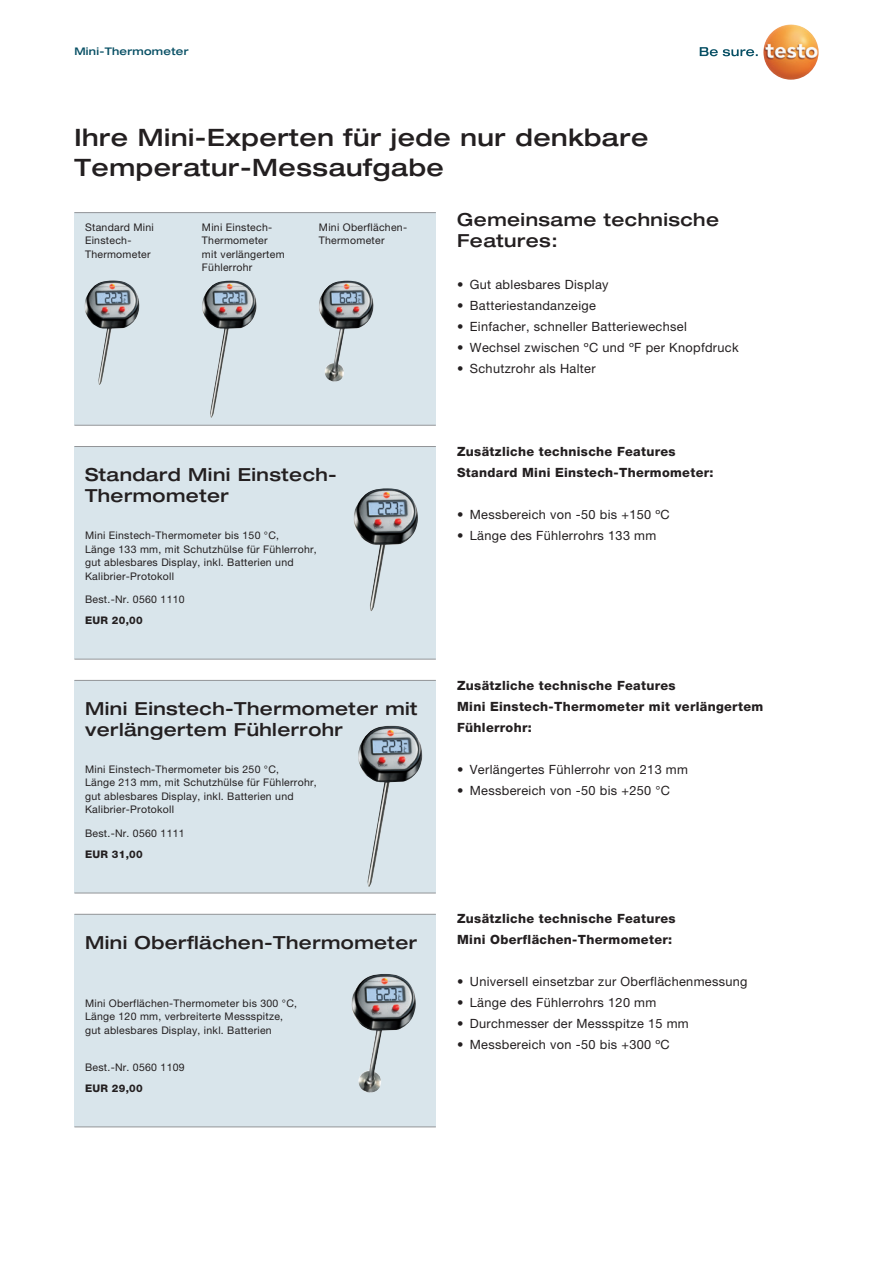
<style>
.page{position:relative;width:893px;height:1263px;background:#fff}
.page>*{position:absolute;margin:0;border:0;box-sizing:border-box;transform-origin:0 0}
.t1{font:500 expanded 24px/30px "Helvetica Neue LTW1 G";letter-spacing:.025em;color:#231f20}
.t2{font:500 expanded 18px/21px "Helvetica Neue LTW1 G";letter-spacing:.025em;color:#231f20}
.t3{font:12.75px "Helvetica Neue LTW1 G";letter-spacing:.025em;color:#231f20}
.t4{font:800 12.75px/21px "Helvetica Neue LTW1 G";letter-spacing:.025em;color:#231f20}
.t5{font:10.5px/13.5px "Helvetica Neue LTW1 G";letter-spacing:.025em;color:#231f20}
.t6{font:800 10.5px "Helvetica Neue LTW1 G";letter-spacing:.025em;color:#231f20}
.t7{font:500 expanded 10.5px "Helvetica Neue LTW1 G";letter-spacing:.025em;color:#074f64}
</style>
<div class="page">
<div style="left:74px;top:446px;width:362px;height:213px;background:#d9e5eb"></div>
<div style="left:74px;top:213px;width:362px;height:212px;background:#d9e5eb"></div>
<div style="left:74px;top:680px;width:362px;height:213px;background:#d9e5eb"></div>
<div style="left:74px;top:914px;width:362px;height:213px;background:#d9e5eb"></div>
<hr style="left:74px;top:446px;width:362px;height:1px;background:#939598">
<hr style="left:74px;top:212px;width:362px;height:1px;background:#939598">
<hr style="left:74px;top:680px;width:362px;height:1px;background:#939598">
<hr style="left:74px;top:914px;width:362px;height:1px;background:#939598">
<hr style="left:74px;top:659px;width:362px;height:1px;background:#939598">
<hr style="left:74px;top:425px;width:362px;height:1px;background:#939598">
<hr style="left:74px;top:893px;width:362px;height:1px;background:#939598">
<hr style="left:74px;top:1126px;width:362px;height:1px;background:#939598">
<img style="left:353px;top:488px;width:65px;height:123px">
<img style="left:358px;top:726px;width:65px;height:161px">
<img style="left:351px;top:974px;width:65px;height:118px">
<img style="left:84px;top:280px;width:56px;height:105px">
<img style="left:202px;top:281px;width:55px;height:137px">
<img style="left:319px;top:281px;width:55px;height:101px">
<svg style="left:700px;top:47px;width:58px;height:9px"></svg>
<img style="left:763px;top:24px;width:56px;height:56px;border-radius:28px">
<p class="t7" style="left:74px;top:44px;width:116px">Mini-Thermometer</p>
<h1 class="t1" style="left:74px;top:121px;width:576px">Ihre Mini-Experten für jede nur denkbare<br>Temperatur-Messaufgabe</h1>
<p class="t5" style="left:85px;top:220px;width:70px">Standard Mini<br>Einstech-<br>Thermometer</p>
<p class="t5" style="left:202px;top:220px;width:84px">Mini Einstech-<br>Thermometer mit verlängertem<br>Fühlerrohr</p>
<p class="t5" style="left:319px;top:220px;width:90px">Mini Oberflächen-<br>Thermometer</p>
<h2 class="t2" style="left:85px;top:464px;width:253px">Standard Mini Einstech-<br>Thermometer</h2>
<p class="t5" style="left:85px;top:528px;width:233px">Mini Einstech-Thermometer bis 150 °C,<br>Länge 133 mm, mit Schutzhülse für Fühlerrohr, gut ablesbares Display, inkl. Batterien und Kalibrier-Protokoll</p>
<p class="t5" style="left:85px;top:592px;width:101px">Best.-Nr. 0560 1110</p>
<p class="t6" style="left:85px;top:614px;width:59px">EUR 20,00</p>
<h2 class="t2" style="left:85px;top:698px;width:334px">Mini Einstech-Thermometer mit verlängertem Fühlerrohr</h2>
<p class="t5" style="left:85px;top:762px;width:233px">Mini Einstech-Thermometer bis 250 °C,<br>Länge 213 mm, mit Schutzhülse für Fühlerrohr, gut ablesbares Display, inkl. Batterien und Kalibrier-Protokoll</p>
<p class="t5" style="left:85px;top:826px;width:101px">Best.-Nr. 0560 1111</p>
<p class="t6" style="left:85px;top:848px;width:59px">EUR 31,00</p>
<h2 class="t2" style="left:85px;top:932px;width:334px">Mini Oberflächen-Thermometer</h2>
<p class="t5" style="left:85px;top:996px;width:214px">Mini Oberflächen-Thermometer bis 300 °C,<br>Länge 120 mm, verbreiterte Messspitze, gut ablesbares Display, inkl. Batterien</p>
<p class="t5" style="left:85px;top:1060px;width:101px">Best.-Nr. 0560 1109</p>
<p class="t6" style="left:85px;top:1082px;width:59px">EUR 29,00</p>
<h2 class="t2" style="left:457px;top:209px;width:263px">Gemeinsame technische<br>Features:</h2>
<p class="t3" style="left:457px;top:277px;width:153px">• Gut ablesbares Display</p>
<p class="t3" style="left:457px;top:298px;width:140px">• Batteriestandanzeige</p>
<p class="t3" style="left:457px;top:319px;width:231px">• Einfacher, schneller Batteriewechsel</p>
<p class="t3" style="left:457px;top:340px;width:283px">• Wechsel zwischen ºC und ºF per Knopfdruck</p>
<p class="t3" style="left:457px;top:361px;width:140px">• Schutzrohr als Halter</p>
<p class="t4" style="left:457px;top:441px;width:258px">Zusätzliche technische Features<br>Standard Mini Einstech-Thermometer:</p>
<p class="t3" style="left:457px;top:506px;width:214px">• Messbereich von -50 bis +150 ºC</p>
<p class="t3" style="left:457px;top:527px;width:201px">• Länge des Fühlerrohrs 133 mm</p>
<p class="t4" style="left:457px;top:674px;width:308px">Zusätzliche technische Features<br>Mini Einstech-Thermometer mit verlängertem<br>Fühlerrohr:</p>
<p class="t3" style="left:457px;top:761px;width:232px">• Verlängertes Fühlerrohr von 213 mm</p>
<p class="t3" style="left:457px;top:782px;width:214px">• Messbereich von -50 bis +250 °C</p>
<p class="t4" style="left:457px;top:908px;width:220px">Zusätzliche technische Features<br>Mini Oberflächen-Thermometer:</p>
<p class="t3" style="left:457px;top:974px;width:292px">• Universell einsetzbar zur Oberflächenmessung</p>
<p class="t3" style="left:457px;top:995px;width:201px">• Länge des Fühlerrohrs 120 mm</p>
<p class="t3" style="left:457px;top:1016px;width:233px">• Durchmesser der Messspitze 15 mm</p>
<p class="t3" style="left:457px;top:1037px;width:214px">• Messbereich von -50 bis +300 ºC</p>
</div>
